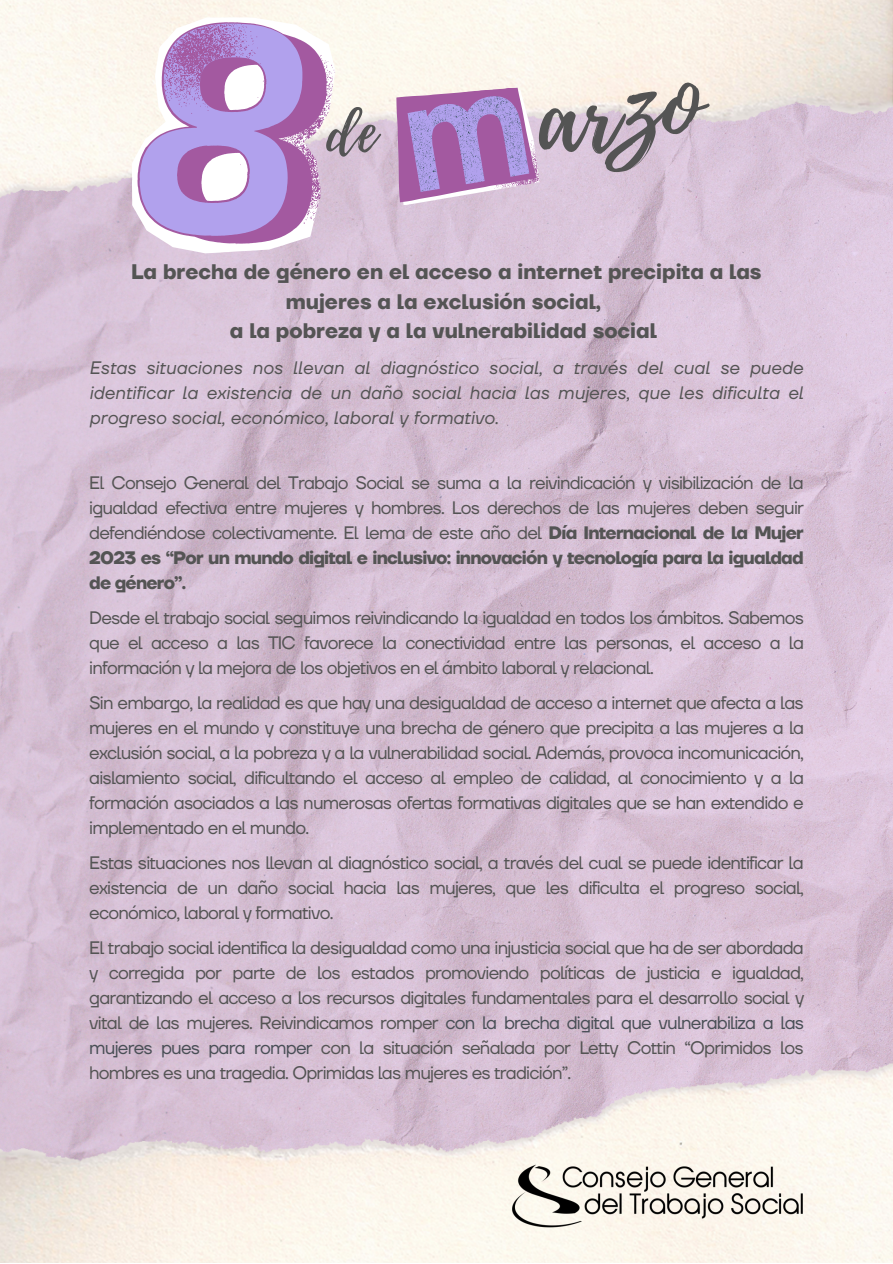
<style>
.page{position:relative;width:893px;height:1264px;background:#fff}
.page>*{position:absolute;margin:0;border:0;box-sizing:border-box;transform-origin:0 0}
.t1{font:105.45px "Playlist Script";color:#545454}
.t2{font:59.85px "Playlist Script";color:#545454}
.t3{font:700 21px/29.4px "TT Firs Neue";color:#545454;text-align:center}
.t4{font:18px/25px "TT Firs Neue";letter-spacing:-.045em;color:#545454;text-align:justify}
.t5{font:italic 18px/25px "TT Firs Neue";color:#545454;text-align:justify}
.s1{font-weight:700}
.s2{color:#494f56}
</style>
<div class="page">
<img style="left:0;top:208px;width:892px;height:847px">
<img style="left:0;top:0;width:892px;height:208px">
<svg style="left:132px;top:17px;width:203px;height:236px"></svg>
<svg style="left:137px;top:22px;width:198px;height:222px"></svg>
<svg style="left:391px;top:86px;width:150px;height:119px;background:#b791c6"></svg>
<img style="left:0;top:1055px;width:892px;height:207px">
<img style="left:497px;top:1155px;width:320px;height:86px">
<h2 class="t2" style="left:327px;top:88px;width:51px">de</h2>
<h1 class="t1" style="left:527px;top:44px;width:167px;rotate:-7deg">arzo</h1>
<p class="t3" style="left:131px;top:258px;width:632px">La brecha de género en el acceso a internet precipita a las mujeres a la exclusión social,<br>a la pobreza y a la vulnerabilidad social</p>
<p class="t5" style="left:89px;top:356px;width:715px">Estas situaciones nos llevan al diagnóstico social, a través del cual se puede identificar la existencia de un daño social hacia las mujeres, que les dificulta el progreso social, económico, laboral y formativo.</p>
<p class="t4" style="left:89px;top:471px;width:716px">El Consejo General del Trabajo Social se suma a la reivindicación y visibilización de la igualdad efectiva entre mujeres y hombres. Los derechos de las mujeres deben seguir defendiéndose colectivamente. El lema de este año del <span class="s1">Día Internacional de la Mujer 2023 es “Por un mundo digital e inclusivo: innovación y tecnología para la igualdad de género”.</span></p>
<p class="t4" style="left:89px;top:605px;width:716px">Desde el trabajo social seguimos reivindicando la igualdad en todos los ámbitos. Sabemos que el acceso a las TIC favorece la conectividad entre las personas, el acceso a la información y la mejora de los objetivos en el ámbito laboral y relacional.</p>
<p class="t4" style="left:89px;top:690px;width:716px">Sin embargo, la realidad es que hay una desigualdad de acceso a internet que afecta a las mujeres en el mundo y constituye una brecha de género que precipita a las mujeres a la exclusión social, a la pobreza y a la vulnerabilidad social. Además, provoca incomunicación, aislamiento social, dificultando el acceso al empleo de calidad, al conocimiento y a la formación asociados a las numerosas ofertas formativas digitales que se han extendido e implementado en el mundo.</p>
<p class="t4" style="left:89px;top:850px;width:716px">Estas situaciones nos llevan al diagnóstico social, a través del cual se puede identificar la existencia de un daño social hacia las mujeres, que les dificulta el progreso social, económico, laboral y formativo.</p>
<p class="t4" style="left:89px;top:935px;width:716px">El trabajo social identifica la desigualdad como una injusticia social que ha de ser abordada y corregida por parte de los estados promoviendo políticas de justicia e igualdad, garantizando el acceso a los recursos digitales fundamentales para el desarrollo social y vital de las mujeres. Reivindicamos romper <span class="s2">con la brecha digital que vulnerabiliza a las mujeres pues para romper</span> con la situación señalada por Letty Cottin “Oprimidos los hombres es una tragedia. Oprimidas las mujeres es tradición”.</p>
</div>
